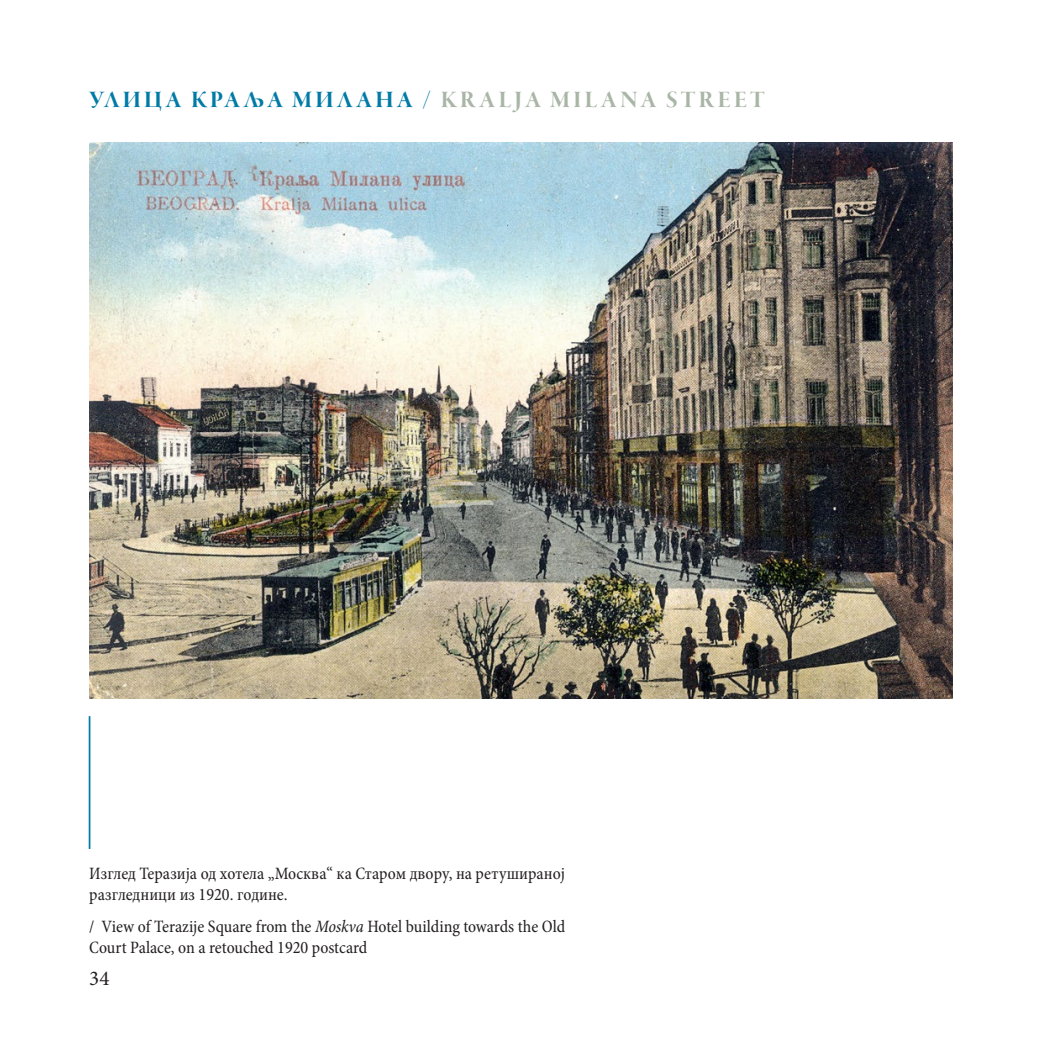
<style>
.page{position:relative;width:1042px;height:1042px;background:#fff}
.page>*{position:absolute;margin:0;border:0;box-sizing:border-box;transform-origin:0 0}
.t1{font:24.68px "Garamond Premr Pro Bd Disp";letter-spacing:.135em;color:#a9b6a6}
.t2{font:21px "Minion Pro";color:#231f20}
.t3{font:condensed 17.5px/21px "Minion Pro";color:#231f20}
.s1{color:#007aa6}
.s2{font-style:italic}
</style>
<div class="page">
<hr style="left:89px;top:716px;width:1px;height:133px;background:#007aa6">
<img style="left:89px;top:142px;width:863px;height:556px">
<h1 class="t1" style="left:89px;top:86px;width:677px"><span class="s1">УЛИЦА КРАЉА МИЛАНА /</span> KRALJA MILANA STREET</h1>
<p class="t3" style="left:89px;top:863px;width:477px">Изглед Теразија од хотела „Москва“ ка Старом двору, на ретушираној разгледници из 1920. године.</p>
<p class="t3" style="left:89px;top:916px;width:477px">/ View of Terazije Square from the <span class="s2">Moskva</span> Hotel building towards the Old<br>Court Palace, on a retouched 1920 postcard</p>
<p class="t2" style="left:89px;top:964px;width:22px">34</p>
</div>
